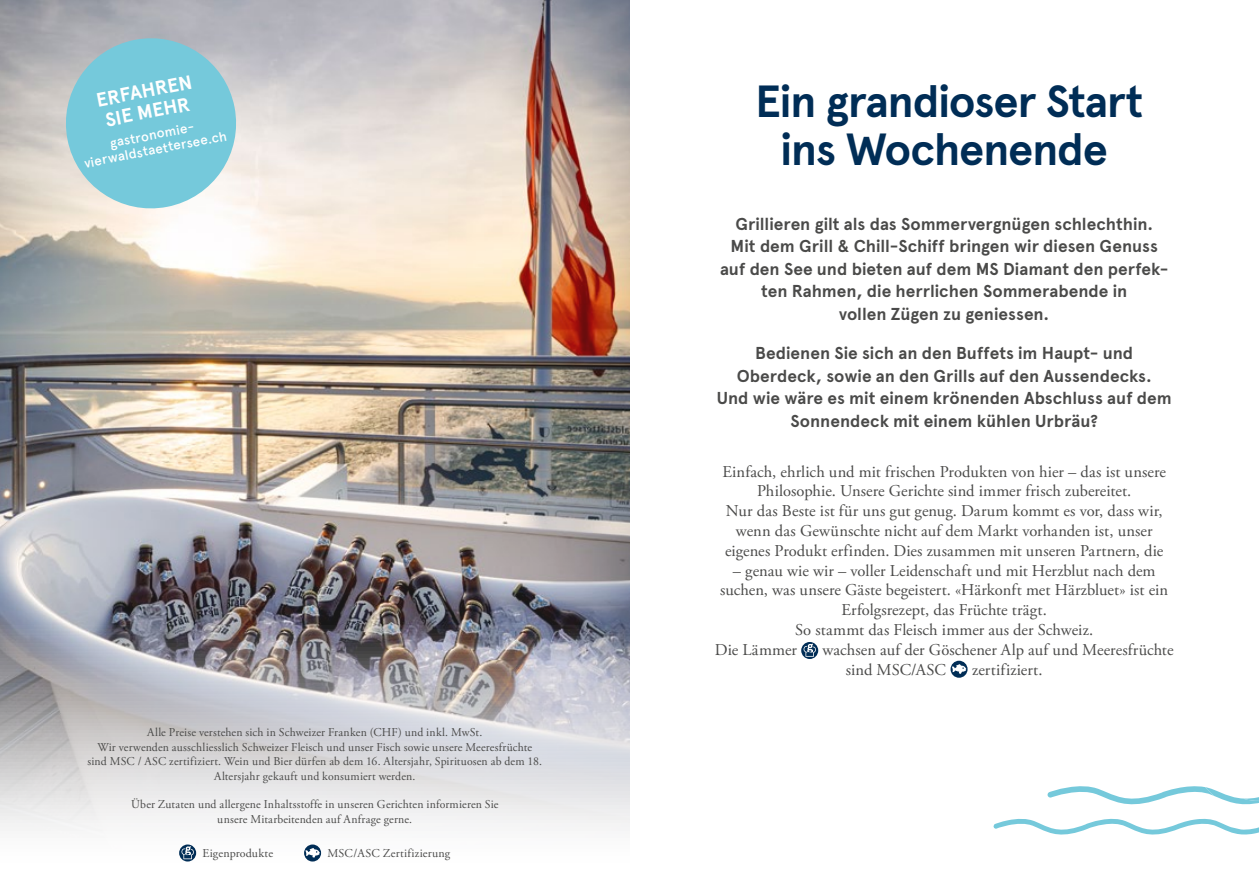
<style>
.page{position:relative;width:1259px;height:893px;background:#fff}
.page>*{position:absolute;margin:0;border:0;box-sizing:border-box;transform-origin:0 0}
.t1{font:700 45px/48px "Apercu Pro";letter-spacing:-.03em;color:#002d56;text-align:center}
.t2{font:700 19.5px/21px "Apercu Pro";color:#fff}
.t3{font:700 17.25px/22.5px "Apercu Pro";color:#4a4a49;text-align:center}
.t4{font:16.5px/19.8px "Adobe Garamond Pro";letter-spacing:.005em;color:#4a4a49;text-align:center}
.t5{font:500 13.5px/15px "Apercu Pro";color:#fff;text-align:center}
.t6{font:12px/14.4px "Adobe Garamond Pro";letter-spacing:.015em;color:#4a4a49;text-align:center}
</style>
<div class="page">
<img style="left:0;top:0;width:629px;height:862px">
<div style="left:801px;top:642px;width:17px;height:17px;background:#002d56;border-radius:50%"></div>
<svg style="left:803px;top:643px;width:13px;height:14px"></svg>
<svg style="left:950px;top:661px;width:17px;height:17px"></svg>
<svg style="left:952px;top:664px;width:14px;height:10px"></svg>
<svg style="left:59px;top:31px;width:184px;height:185px;background:#95ccd7"></svg>
<svg style="left:993px;top:786px;width:266px;height:49px"></svg>
<svg style="left:179px;top:844px;width:17px;height:17px"></svg>
<svg style="left:181px;top:845px;width:13px;height:14px"></svg>
<svg style="left:304px;top:844px;width:17px;height:17px"></svg>
<svg style="left:305px;top:848px;width:15px;height:10px"></svg>
<p class="t2" style="left:94px;top:89px;width:99px;rotate:-11deg">ERFAHREN<br>SIE MEHR</p>
<p class="t5" style="left:80px;top:140px;width:146px;rotate:-11deg">gastronomie&shy;vierwaldstaettersee.ch</p>
<p class="t6" style="left:87px;top:726px;width:456px">Alle Preise verstehen sich in Schweizer Franken (CHF) und inkl. MwSt.<br>Wir verwenden ausschliesslich Schweizer Fleisch und unser Fisch sowie unsere Meeresfrüchte sind MSC / ASC zertifiziert. Wein und Bier dürfen ab dem 16. Altersjahr, Spirituosen ab dem 18.<br>Altersjahr gekauft und konsumiert werden.</p>
<p class="t6" style="left:131px;top:798px;width:369px">Über Zutaten und allergene Inhaltsstoffe in unseren Gerichten informieren Sie unsere Mitarbeitenden auf Anfrage gerne.</p>
<p class="t6" style="left:202px;top:846px;width:72px">Eigenprodukte</p>
<p class="t6" style="left:327px;top:846px;width:124px">MSC/ASC Zertifizierung</p>
<h1 class="t1" style="left:755px;top:76px;width:390px">Ein grandioser Start ins Wochenende</h1>
<p class="t3" style="left:720px;top:212px;width:450px">Grillieren gilt als das Sommervergnügen schlechthin.<br>Mit dem Grill &amp; Chill-Schiff bringen wir diesen Genuss auf den See und bieten auf dem MS Diamant den perfek&shy;ten Rahmen, die herrlichen Sommerabende in<br>vollen Zügen zu geniessen.</p>
<p class="t3" style="left:716px;top:342px;width:456px">Bedienen Sie sich an den Buffets im Haupt- und Oberdeck, sowie an den Grills auf den Aussendecks.<br>Und wie wäre es mit einem krönenden Abschluss auf dem Sonnendeck mit einem kühlen Urbräu?</p>
<p class="t4" style="left:722px;top:462px;width:445px">Einfach, ehrlich und mit frischen Produkten von hier – das ist unsere Philosophie. Unsere Gerichte sind immer frisch zubereitet.<br>Nur das Beste ist für uns gut genug. Darum kommt es vor, dass wir, wenn das Gewünschte nicht auf dem Markt vorhanden ist, unser eigenes Produkt erfinden. Dies zusammen mit unseren Partnern, die</p>
<p class="t4" style="left:733px;top:561px;width:424px">– genau wie wir – voller Leidenschaft und mit Herzblut nach dem</p>
<p class="t4" style="left:720px;top:581px;width:449px">suchen, was unsere Gäste begeistert. «Härkonft met Härzbluet» ist ein</p>
<p class="t4" style="left:841px;top:601px;width:207px">Erfolgsrezept, das Früchte trägt.</p>
<p class="t4" style="left:795px;top:620px;width:300px">So stammt das Fleisch immer aus der Schweiz.</p>
<p class="t4" style="left:715px;top:640px;width:84px">Die Lämmer</p>
<p class="t4" style="left:846px;top:640px;width:329px;text-align:left;text-indent:-24px">wachsen auf der Göschener Alp auf und Meeresfrüchte sind MSC/ASC</p>
<p class="t4" style="left:972px;top:660px;width:72px">zertifiziert.</p>
</div>
